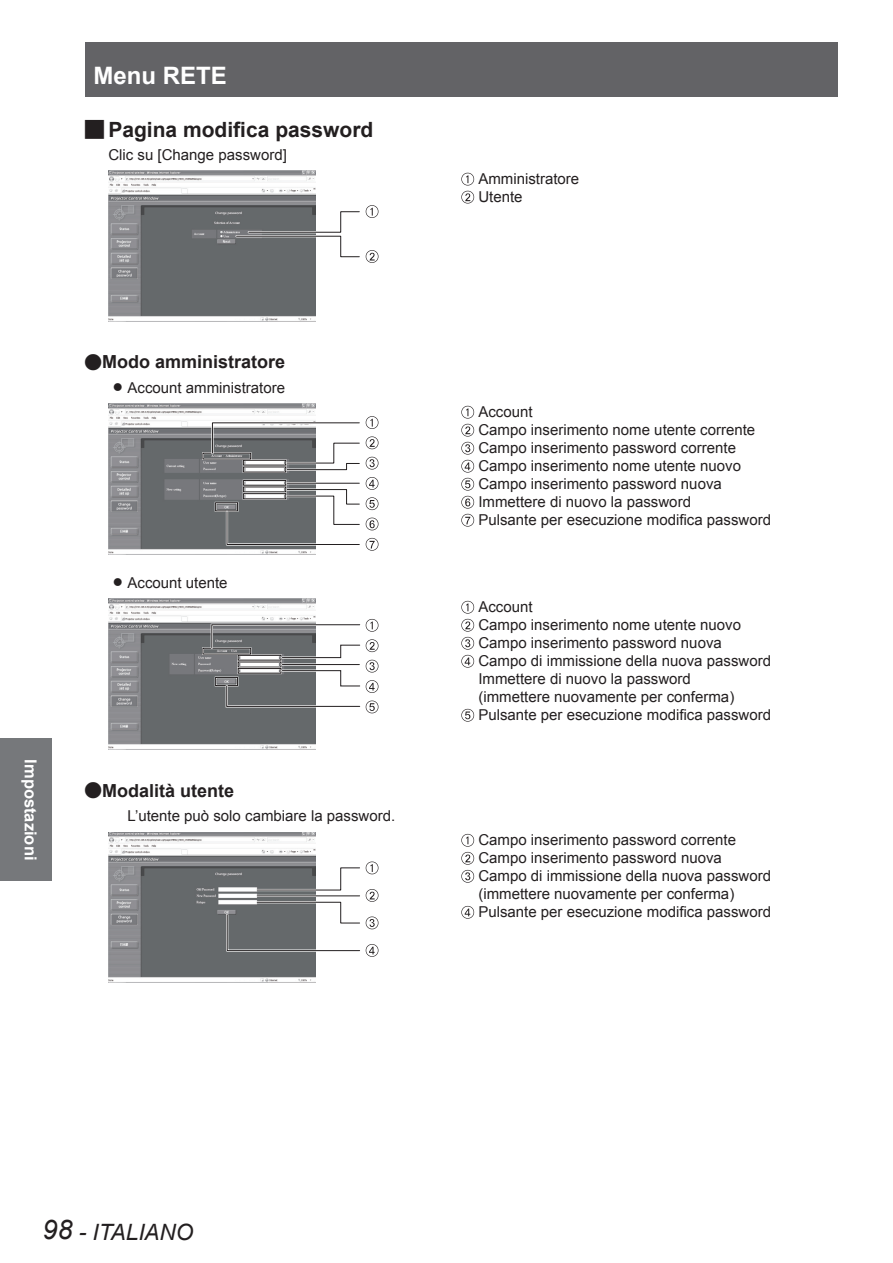
<style>
.page{position:relative;width:893px;height:1263px;background:#fff}
.page>*{position:absolute;margin:0;border:0;box-sizing:border-box;transform-origin:0 0}
.t1{font:700 24px "Arial";color:#fff}
.t2{font:italic 22.5px "Arial";color:#231f20}
.t3{font:700 21px "Arial";color:#231f20}
.t4{font:700 18px "Arial";color:#231f20}
.t5{font:700 16.5px "Arial";color:#fff}
.t6{font:15px/18px "Arial";color:#231f20}
.s1{font-size:27px}
</style>
<div class="page">
<div style="left:85px;top:43px;width:753px;height:54px;background:#636366"></div>
<div style="left:0;top:738px;width:51px;height:143px;background:#76787b"></div>
<img style="left:108px;top:171px;width:208px;height:150px">
<svg style="left:461px;top:173px;width:13px;height:31px"></svg>
<img style="left:108px;top:404px;width:208px;height:150px">
<svg style="left:461px;top:406px;width:13px;height:121px"></svg>
<img style="left:108px;top:599px;width:208px;height:150px">
<div style="left:203px;top:648px;width:48px;height:6px;border:1px solid #231f20"></div>
<svg style="left:461px;top:601px;width:13px;height:67px"></svg>
<svg style="left:461px;top:709px;width:13px;height:13px"></svg>
<img style="left:108px;top:832px;width:208px;height:150px">
<svg style="left:461px;top:834px;width:13px;height:49px"></svg>
<svg style="left:461px;top:906px;width:13px;height:13px"></svg>
<svg style="left:234px;top:205px;width:144px;height:58px"></svg>
<svg style="left:210px;top:416px;width:168px;height:135px"></svg>
<svg style="left:210px;top:619px;width:168px;height:94px"></svg>
<svg style="left:225px;top:861px;width:153px;height:96px"></svg>
<hr style="left:257px;top:895px;width:103px;height:2px;background:#fff">
<hr style="left:257px;top:895px;width:103px;height:1px;background:#231f20">
<h1 class="t1" style="left:94px;top:60px;width:135px">Menu RETE</h1>
<h3 class="t3" style="left:108px;top:116px;width:266px">Pagina modifica password</h3>
<p class="t6" style="left:108px;top:146px;width:180px">Clic su [Change password]</p>
<p class="t4" style="left:102px;top:350px;width:185px">Modo amministratore</p>
<p class="t6" style="left:128px;top:379px;width:159px">Account amministratore</p>
<p class="t6" style="left:128px;top:574px;width:102px">Account utente</p>
<p class="t5" style="left:42px;top:759px;width:102px;rotate:90deg">Impostazioni</p>
<p class="t4" style="left:102px;top:778px;width:134px">Modalità utente</p>
<p class="t6" style="left:128px;top:807px;width:269px">L’utente può solo cambiare la password.</p>
<p class="t6" style="left:478px;top:170px;width:102px">Amministratore<br>Utente</p>
<p class="t6" style="left:478px;top:403px;width:294px">Account<br>Campo inserimento nome utente corrente Campo inserimento password corrente Campo inserimento nome utente nuovo Campo inserimento password nuova Immettere di nuovo la password<br>Pulsante per esecuzione modifica password</p>
<p class="t6" style="left:478px;top:598px;width:294px">Account<br>Campo inserimento nome utente nuovo Campo inserimento password nuova Campo di immissione della nuova password Immettere di nuovo la password<br>(immettere nuovamente per conferma)<br>Pulsante per esecuzione modifica password</p>
<p class="t6" style="left:478px;top:831px;width:294px">Campo inserimento password corrente Campo inserimento password nuova Campo di immissione della nuova password (immettere nuovamente per conferma)<br>Pulsante per esecuzione modifica password</p>
<h2 class="t2" style="left:43px;top:1217px;width:152px"><span class="s1">98</span> - ITALIANO</h2>
</div>
